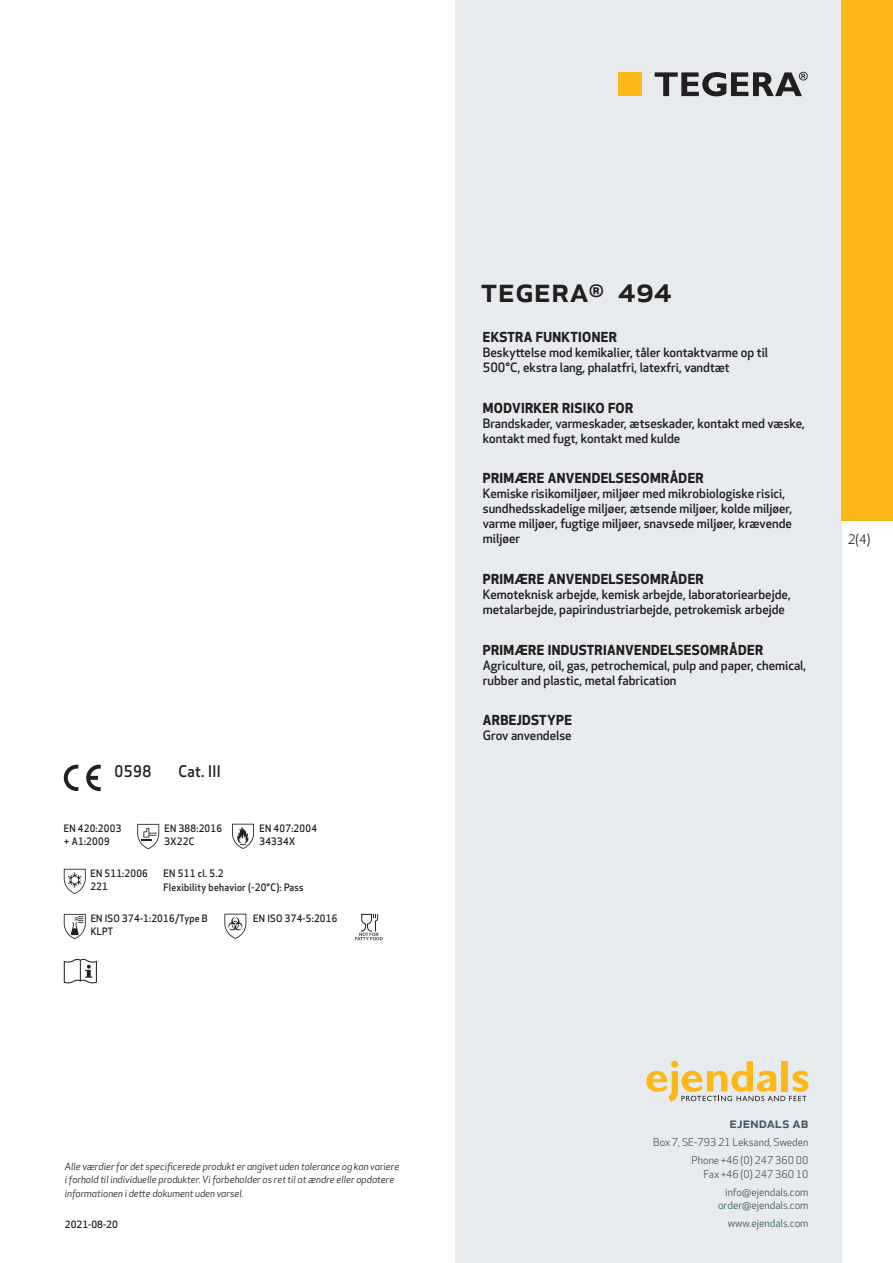
<style>
.page{position:relative;width:893px;height:1263px;background:#fff}
.page>*{position:absolute;margin:0;border:0;box-sizing:border-box;transform-origin:0 0}
.prodname{font:500 34.5px "Apex New";color:#231f20}
.t1{font:500 15.6px "Apex New";letter-spacing:.025em;color:#231f20;scale:.95 1}
.t2{font:500 15px "Apex New";color:#405968}
.Funktion_body{font:700 13.5px "Apex New";letter-spacing:.025em;color:#231f20}
.t3{font:12.75px "Apex New";color:#231f20}
.Funktion_body-2{font:500 12.6px/15px "Apex New";color:#231f20}
.t4{font:10.5px/18px "Apex New";color:#405968;text-align:right}
.PictogramText{font:500 10.05px/13.5px "Apex New";letter-spacing:.025em;color:#231f20;scale:.95 1}
.t5{font:italic 9.75px/13.5px "Apex New";color:#231f20}
.t6{font:500 9.75px "Apex New";color:#231f20}
</style>
<div class="page">
<div style="left:455px;top:0;width:387px;height:1263px;background:#e8ebee"></div>
<svg style="left:646px;top:1061px;width:162px;height:40px"></svg>
<div style="left:842px;top:0;width:51px;height:520px;background:#fcb814"></div>
<div style="left:618px;top:72px;width:24px;height:24px;background:#fcb814"></div>
<svg style="left:655px;top:72px;width:153px;height:24px"></svg>
<svg style="left:86px;top:765px;width:15px;height:26px"></svg>
<svg style="left:64px;top:765px;width:14px;height:26px"></svg>
<svg style="left:137px;top:824px;width:22px;height:25px"></svg>
<svg style="left:232px;top:824px;width:22px;height:25px"></svg>
<svg style="left:64px;top:869px;width:22px;height:25px"></svg>
<svg style="left:64px;top:914px;width:22px;height:25px"></svg>
<svg style="left:224px;top:914px;width:22px;height:25px"></svg>
<svg style="left:355px;top:914px;width:28px;height:26px"></svg>
<svg style="left:64px;top:959px;width:33px;height:24px"></svg>
<p class="t1" style="left:115px;top:761px;width:40px">0598</p>
<p class="t1" style="left:178px;top:761px;width:46px">Cat. III</p>
<p class="PictogramText" style="left:64px;top:821px;width:62px">EN 420:2003 + A1:2009</p>
<p class="PictogramText" style="left:165px;top:821px;width:62px">EN 388:2016</p>
<p class="PictogramText" style="left:165px;top:834px;width:33px">3X22C</p>
<p class="PictogramText" style="left:259px;top:821px;width:62px">EN 407:2004</p>
<p class="PictogramText" style="left:259px;top:834px;width:39px">34334X</p>
<p class="PictogramText" style="left:90px;top:866px;width:62px">EN 511:2006</p>
<p class="PictogramText" style="left:90px;top:879px;width:20px">221</p>
<p class="PictogramText" style="left:163px;top:866px;width:65px">EN 511 cl. 5.2</p>
<p class="PictogramText" style="left:163px;top:880px;width:149px">Flexibility behavior (-20°C): Pass</p>
<p class="PictogramText" style="left:91px;top:911px;width:125px">EN ISO 374-1:2016/Type B</p>
<p class="PictogramText" style="left:91px;top:924px;width:25px">KLPT</p>
<p class="PictogramText" style="left:253px;top:911px;width:90px">EN ISO 374-5:2016</p>
<p class="t5" style="left:65px;top:1159px;width:336px">Alle værdier for det specificerede produkt er angivet uden tolerance og kan variere i forhold til individuelle produkter. Vi forbeholder os ret til at ændre eller opdatere informationen i dette dokument uden varsel.</p>
<p class="t6" style="left:65px;top:1218px;width:54px">2021-08-20</p>
<p class="prodname" style="left:480px;top:266px;width:193px">TEGERA<sup>®</sup> 494</p>
<p class="Funktion_body" style="left:483px;top:327px;width:136px">EKSTRA FUNKTIONER</p>
<p class="Funktion_body-2" style="left:483px;top:345px;width:287px">Beskyttelse mod kemikalier, tåler kontaktvarme op til<br>500°C, ekstra lang, phalatfri, latexfri, vandtæt</p>
<p class="Funktion_body" style="left:483px;top:398px;width:152px">MODVIRKER RISIKO FOR</p>
<p class="Funktion_body-2" style="left:483px;top:415px;width:324px">Brandskader, varmeskader, ætseskader, kontakt med væske, kontakt med fugt, kontakt med kulde</p>
<p class="Funktion_body" style="left:483px;top:468px;width:222px">PRIMÆRE ANVENDELSESOMRÅDER</p>
<p class="Funktion_body-2" style="left:483px;top:486px;width:311px">Kemiske risikomiljøer, miljøer med mikrobiologiske risici, sundhedsskadelige miljøer, ætsende miljøer, kolde miljøer, varme miljøer, fugtige miljøer, snavsede miljøer, krævende miljøer</p>
<p class="Funktion_body" style="left:483px;top:569px;width:222px">PRIMÆRE ANVENDELSESOMRÅDER</p>
<p class="Funktion_body-2" style="left:483px;top:586px;width:309px">Kemoteknisk arbejde, kemisk arbejde, laboratoriearbejde, metalarbejde, papirindustriarbejde, petrokemisk arbejde</p>
<p class="Funktion_body" style="left:483px;top:640px;width:282px">PRIMÆRE INDUSTRIANVENDELSESOMRÅDER</p>
<p class="Funktion_body-2" style="left:483px;top:657px;width:325px">Agriculture, oil, gas, petrochemical, pulp and paper, chemical, rubber and plastic, metal fabrication</p>
<p class="Funktion_body" style="left:483px;top:710px;width:91px">ARBEJDSTYPE</p>
<p class="Funktion_body-2" style="left:483px;top:728px;width:90px">Grov anvendelse</p>
<p class="t3" style="left:848px;top:531px;width:24px">2(4)</p>
<p class="t2" style="left:729px;top:1113px;width:80px">ejendals ab</p>
<p class="t4" style="left:653px;top:1133px;width:157px">Box 7, SE-793 21 Leksand, Sweden<br>Phone +46 (0) 247 360 00</p>
<p class="t4" style="left:703px;top:1165px;width:107px">Fax +46 (0) 247 360 10 info@ejendals.com</p>
<p class="t4" style="left:718px;top:1196px;width:92px">order@ejendals.com</p>
<p class="t4" style="left:728px;top:1215px;width:82px">www.ejendals.com</p>
</div>
